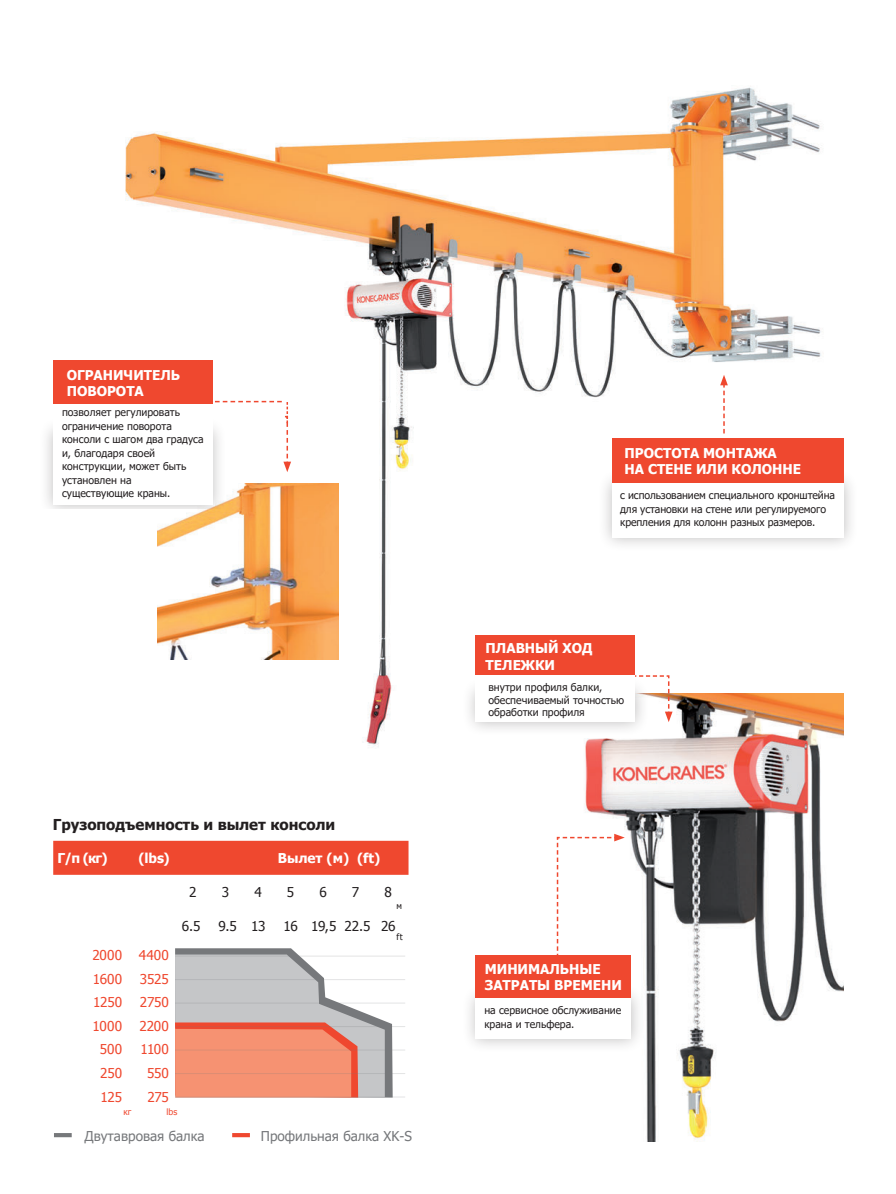
<style>
.page{position:relative;width:896px;height:1194px;background:#fff}
.page>*{position:absolute;margin:0;border:0;box-sizing:border-box;transform-origin:0 0}
.t1{font:700 15px "Tahoma";color:#231f20}
.t2{font:700 13.5px/16.2px "Tahoma";color:#fff}
.t3{font:13.5px "Tahoma";letter-spacing:-.005em;color:#ef482f}
.t4{font:13.5px "Tahoma";color:#76787b}
.t5{font:13.5px "Tahoma";letter-spacing:-.02em;color:#231f20}
.t6{font:13.5px/23.7px "Tahoma";letter-spacing:.015em;color:#ef482f}
.t7{font:10.5px/13.5px "Tahoma";color:#231f20}
.t8{font:8.7px "Tahoma";color:#ef482f}
.t9{font:8.7px "Tahoma";color:#231f20}
</style>
<div class="page">
<img style="left:105px;top:87px;width:739px;height:661px">
<img style="left:499px;top:693px;width:344px;height:448px">
<svg style="left:634px;top:674px;width:38px;height:48px"></svg>
<div style="left:475px;top:635px;width:159px;height:40px;background:#ef482f"></div>
<div style="left:461px;top:676px;width:187px;height:60px;background:#231f20;opacity:.29"></div>
<div style="left:475px;top:675px;width:159px;height:46px;background:#fff"></div>
<div style="left:461px;top:983px;width:184px;height:69px;background:#231f20;opacity:.29"></div>
<div style="left:475px;top:997px;width:156px;height:41px;background:#fff"></div>
<svg style="left:556px;top:833px;width:68px;height:121px"></svg>
<svg style="left:54px;top:1133px;width:18px;height:3px"></svg>
<div style="left:53px;top:840px;width:355px;height:34px;background:#ef482f"></div>
<svg style="left:232px;top:1133px;width:18px;height:3px"></svg>
<svg style="left:175px;top:948px;width:217px;height:148px;background:#daaea3"></svg>
<img style="left:157px;top:484px;width:181px;height:175px">
<div style="left:53px;top:360px;width:159px;height:43px;background:#ef482f"></div>
<div style="left:39px;top:406px;width:187px;height:102px;background:#231f20;opacity:.29"></div>
<div style="left:53px;top:404px;width:159px;height:101px;background:#fff"></div>
<div style="left:597px;top:468px;width:261px;height:83px;background:#231f20;opacity:.29"></div>
<div style="left:612px;top:482px;width:231px;height:55px;background:#fff"></div>
<svg style="left:720px;top:375px;width:7px;height:58px"></svg>
<hr style="left:175px;top:955px;width:230px;height:1px;background:#76787b">
<hr style="left:175px;top:978px;width:230px;height:1px;background:#76787b">
<hr style="left:175px;top:1002px;width:230px;height:1px;background:#76787b">
<hr style="left:175px;top:1025px;width:230px;height:1px;background:#76787b">
<hr style="left:175px;top:1049px;width:230px;height:1px;background:#76787b">
<hr style="left:175px;top:1072px;width:230px;height:1px;background:#76787b">
<hr style="left:175px;top:1096px;width:230px;height:1px;background:#76787b">
<svg style="left:192px;top:401px;width:99px;height:71px"></svg>
<div style="left:612px;top:438px;width:231px;height:44px;background:#ef482f"></div>
<div style="left:475px;top:954px;width:156px;height:43px;background:#ef482f"></div>
<p class="t2" style="left:67px;top:367px;width:115px">ОГРАНИЧИТЕЛЬ<br>ПОВОРОТА</p>
<p class="t7" style="left:62px;top:406px;width:143px">позволяет регулировать ограничение поворота консоли с шагом два градуса и, благодаря своей конструкции, может быть установлен на существующие краны.</p>
<h1 class="t1" style="left:53px;top:814px;width:284px">Грузоподъемность и вылет консоли</h1>
<p class="t2" style="left:57px;top:850px;width:52px">Г/п (кг)</p>
<p class="t2" style="left:138px;top:848px;width:33px">(lbs)</p>
<p class="t2" style="left:278px;top:850px;width:104px">Вылет (м) (ft)</p>
<p class="t5" style="left:189px;top:882px;width:9px">2</p>
<p class="t5" style="left:222px;top:882px;width:9px">3</p>
<p class="t5" style="left:254px;top:882px;width:9px">4</p>
<p class="t5" style="left:287px;top:882px;width:9px">5</p>
<p class="t5" style="left:319px;top:882px;width:9px">6</p>
<p class="t5" style="left:352px;top:882px;width:9px">7</p>
<p class="t5" style="left:384px;top:882px;width:9px">8</p>
<p class="t5" style="left:182px;top:916px;width:20px">6.5</p>
<p class="t5" style="left:218px;top:916px;width:49px">9.5 13</p>
<p class="t5" style="left:283px;top:916px;width:114px">16 19,5 22.5 26</p>
<p class="t6" style="left:92px;top:942px;width:78px">2000 4400<br>1600</p>
<p class="t9" style="left:396px;top:899px;width:7px">м</p>
<p class="t9" style="left:396px;top:931px;width:8px">ft</p>
<p class="t3" style="left:140px;top:969px;width:31px">3525</p>
<p class="t3" style="left:93px;top:992px;width:31px">1250</p>
<p class="t3" style="left:140px;top:992px;width:31px">2750</p>
<p class="t3" style="left:93px;top:1016px;width:31px">1000</p>
<p class="t3" style="left:139px;top:1016px;width:31px">2200</p>
<p class="t3" style="left:100px;top:1040px;width:24px">500</p>
<p class="t3" style="left:140px;top:1040px;width:30px">1100</p>
<p class="t3" style="left:100px;top:1063px;width:24px">250</p>
<p class="t3" style="left:147px;top:1063px;width:23px">550</p>
<p class="t3" style="left:100px;top:1087px;width:23px">125</p>
<p class="t3" style="left:147px;top:1087px;width:23px">275</p>
<p class="t4" style="left:84px;top:1126px;width:122px">Двутавровая балка</p>
<p class="t4" style="left:261px;top:1126px;width:152px">Профильная балка XK-S</p>
<p class="t8" style="left:166px;top:1105px;width:12px">lbs</p>
<p class="t8" style="left:123px;top:1105px;width:9px">кг</p>
<p class="t2" style="left:624px;top:445px;width:178px">ПРОСТОТА МОНТАЖА<br>НА СТЕНЕ ИЛИ КОЛОННЕ</p>
<p class="t7" style="left:620px;top:489px;width:216px">с использованием специального кронштейна для установки на стене или регулируемого крепления для колонн разных размеров.</p>
<p class="t2" style="left:485px;top:640px;width:108px">ПЛАВНЫЙ ХОД<br>ТЕЛЕЖКИ</p>
<p class="t7" style="left:488px;top:681px;width:137px;line-height:12.6px">внутри профиля балки, обеспечиваемый точностью обработки профиля</p>
<p class="t2" style="left:484px;top:961px;width:138px">МИНИМАЛЬНЫЕ<br>ЗАТРАТЫ ВРЕМЕНИ</p>
<p class="t7" style="left:484px;top:1004px;width:138px">на сервисное обслуживание крана и тельфера.</p>
</div>
